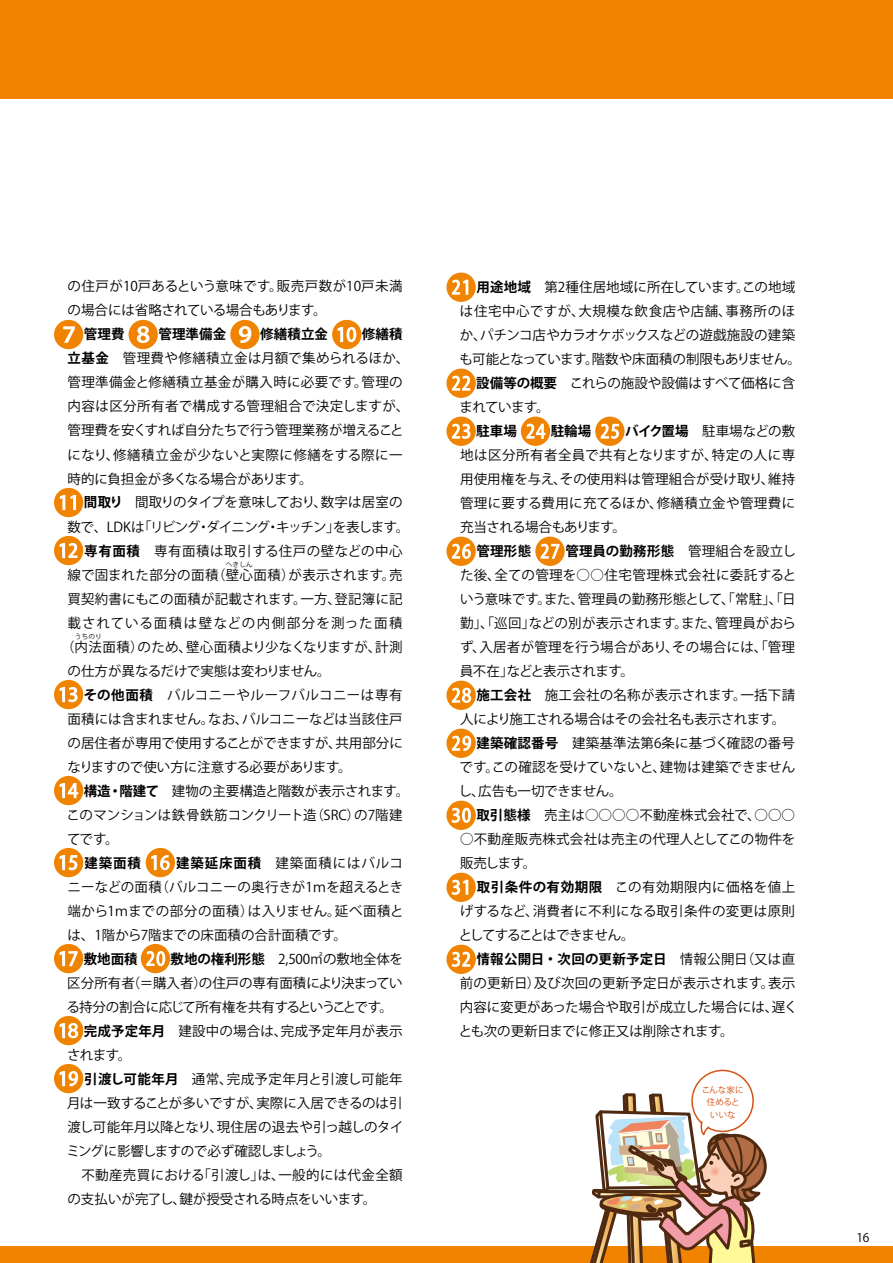
<style>
.page{position:relative;width:893px;height:1263px;background:#fff}
.page>*{position:absolute;margin:0;border:0;box-sizing:border-box;transform-origin:0 0}
.t1{font:13.5px/24px "Koz Go Pro";color:#000;text-align:justify}
.t2{font:13.5px/24px "Koz Go Pro";letter-spacing:.025em;color:#000;text-align:center}
.t3{font:13.5px "Koz Go Pro";letter-spacing:-.03em;color:#000}
.t4{font:13.5px "Koz Go Pro";letter-spacing:.04em;color:#000}
.t5{font:13.5px "Koz Go Pro";letter-spacing:.035em;color:#000}
.t6{font:700 13.5px "Koz Go Pro";letter-spacing:.01em;color:#000}
.t7{font:13.5px/24px "Koz Go Pro";letter-spacing:.02em;color:#000}
.t8{font:13.5px "Koz Go Pro";letter-spacing:-.06em;color:#000}
.t9{font:13.5px "Koz Go Pro";letter-spacing:-.045em;color:#000}
.t10{font:13.5px "Koz Go Pro";letter-spacing:.03em;color:#000}
.t11{font:13.5px "Koz Go Pro";letter-spacing:-.04em;color:#000}
.t12{font:13.5px "Koz Go Pro";letter-spacing:-.025em;color:#000}
.t13{font:13.5px "Koz Go Pro";letter-spacing:-.05em;color:#000}
.t14{font:12px "Koz Go Pro";color:#000}
.t15{font:8.4px/12.8px "Koz Go Pro";letter-spacing:.02em;color:#d45315;text-align:center}
.t16{font:6.75px "Koz Go Pro";letter-spacing:.015em;color:#000}
.s1{font-weight:700}
</style>
<div class="page">
<div style="left:0;top:0;width:893px;height:98px;background:#f08300"></div>
<div style="left:0;top:1247px;width:893px;height:16px;background:#f08300"></div>
<svg style="left:584px;top:1069px;width:194px;height:194px"></svg>
<svg style="left:54px;top:320px;width:29px;height:29px"></svg>
<svg style="left:129px;top:320px;width:29px;height:29px"></svg>
<svg style="left:230px;top:320px;width:30px;height:29px"></svg>
<svg style="left:332px;top:320px;width:29px;height:29px"></svg>
<svg style="left:54px;top:488px;width:29px;height:29px"></svg>
<svg style="left:54px;top:536px;width:29px;height:29px"></svg>
<svg style="left:54px;top:680px;width:29px;height:29px"></svg>
<svg style="left:54px;top:776px;width:29px;height:29px"></svg>
<svg style="left:54px;top:848px;width:29px;height:29px"></svg>
<svg style="left:146px;top:848px;width:29px;height:29px"></svg>
<svg style="left:54px;top:944px;width:29px;height:29px"></svg>
<svg style="left:141px;top:944px;width:29px;height:29px"></svg>
<svg style="left:54px;top:1016px;width:29px;height:29px"></svg>
<svg style="left:54px;top:1064px;width:29px;height:29px"></svg>
<svg style="left:446px;top:273px;width:30px;height:29px"></svg>
<svg style="left:446px;top:369px;width:30px;height:29px"></svg>
<svg style="left:446px;top:417px;width:30px;height:29px"></svg>
<svg style="left:521px;top:417px;width:29px;height:29px"></svg>
<svg style="left:595px;top:417px;width:30px;height:29px"></svg>
<svg style="left:446px;top:537px;width:30px;height:29px"></svg>
<svg style="left:535px;top:537px;width:30px;height:29px"></svg>
<svg style="left:446px;top:681px;width:30px;height:29px"></svg>
<svg style="left:446px;top:729px;width:30px;height:29px"></svg>
<svg style="left:446px;top:801px;width:30px;height:29px"></svg>
<svg style="left:446px;top:873px;width:30px;height:29px"></svg>
<svg style="left:446px;top:945px;width:30px;height:29px"></svg>
<p class="t1" style="left:68px;top:275px;width:337px">の住戸が10戸あるという意味です。販売戸数が10戸未満の場合には省略されている場合もあります。</p>
<p class="t6" style="left:84px;top:326px;width:42px">管理費</p>
<p class="t6" style="left:158px;top:326px;width:69px">管理準備金</p>
<p class="t6" style="left:260px;top:326px;width:69px">修繕積立金</p>
<p class="t1" style="left:68px;top:323px;width:343px;text-align:left;text-indent:294px"><span class="s1">修繕積立基金</span>　管理費や修繕積立金は月額で集められるほか、管理準備金と修繕積立基金が購入時に必要です。管理の内容は区分所有者で構成する管理組合で決定しますが、管理費を安くすれば自分たちで行う管理業務が増えることになり、修繕積立金が少ないと実際に修繕をする際に一時的に負担金が多くなる場合があります。</p>
<p class="t1" style="left:84px;top:491px;width:320px"><span class="s1">間取り</span>　間取りのタイプを意味しており、数字は居室の</p>
<p class="t8" style="left:68px;top:518px;width:343px">数で、LDKは「リビング・ダイニング・キッチン」を表します。</p>
<p class="t4" style="left:84px;top:542px;width:320px"><span class="s1">専有面積</span>　専有面積は取引する住戸の壁などの中心</p>
<p class="t10" style="left:68px;top:566px;width:337px">線で固まれた部分の面積（壁心面積）が表示されます。売</p>
<p class="t16" style="left:226px;top:560px;width:29px">へきしん</p>
<p class="t2" style="left:61px;top:587px;width:343px">買契約書にもこの面積が記載されます。一方、登記簿に記載されている面積は壁などの内側部分を測った面積（内法面積）のため、壁心面積より少なくなりますが、計測</p>
<p class="t16" style="left:75px;top:632px;width:29px">うちのり</p>
<p class="t1" style="left:67px;top:659px;width:265px">の仕方が異なるだけで実態は変わりません。</p>
<p class="t5" style="left:84px;top:686px;width:320px"><span class="s1">その他面積</span>　バルコニーやルーフバルコニーは専有</p>
<p class="t1" style="left:67px;top:707px;width:337px">面積には含まれません。なお、バルコニーなどは当該住戸</p>
<p class="t1" style="left:67px;top:731px;width:337px">の居住者が専用で使用することができますが、共用部分に</p>
<p class="t12" style="left:67px;top:758px;width:286px">なりますので使い方に注意する必要があります。</p>
<p class="t1" style="left:84px;top:779px;width:327px"><span class="s1">構造・階建て</span>　建物の主要構造と階数が表示されます。</p>
<p class="t1" style="left:67px;top:803px;width:338px">このマンションは鉄骨鉄筋コンクリート造（SRC）の7階建</p>
<p class="t1" style="left:67px;top:827px;width:53px">てです。</p>
<p class="t6" style="left:85px;top:854px;width:58px">建築面積</p>
<p class="t1" style="left:67px;top:851px;width:338px;text-indent:109px"><span class="s1">建築延床面積</span>　建築面積にはバルコニーなどの面積（バルコニーの奥行きが1ｍを超えるとき端から1ｍまでの部分の面積）は入りません。延べ面積とは、1階から7階までの床面積の合計面積です。</p>
<p class="t6" style="left:84px;top:950px;width:55px">敷地面積</p>
<p class="t1" style="left:171px;top:947px;width:234px"><span class="s1">敷地の権利形態</span>　2,500㎡の敷地全体を</p>
<p class="t1" style="left:67px;top:971px;width:337px">区分所有者（＝購入者）の住戸の専有面積により決まってい</p>
<p class="t11" style="left:67px;top:998px;width:328px">る持分の割合に応じて所有権を共有するということです。</p>
<p class="t1" style="left:84px;top:1019px;width:320px"><span class="s1">完成予定年月</span>　建設中の場合は、完成予定年月が表示</p>
<p class="t1" style="left:67px;top:1043px;width:66px">されます。</p>
<p class="t5" style="left:84px;top:1070px;width:320px"><span class="s1">引渡し可能年月</span>　通常、完成予定年月と引渡し可能年</p>
<p class="t1" style="left:67px;top:1091px;width:337px">月は一致することが多いですが、実際に入居できるのは引</p>
<p class="t3" style="left:67px;top:1118px;width:337px">渡し可能年月以降となり、現住居の退去や引っ越しのタイ</p>
<p class="t13" style="left:66px;top:1142px;width:266px">ミングに影響しますので必ず確認しましょう。</p>
<p class="t2" style="left:54px;top:1163px;width:350px">　　不動産売買における「引渡し」は、一般的には代金全額</p>
<p class="t1" style="left:67px;top:1187px;width:310px">の支払いが完了し、鍵が授受される時点をいいます。</p>
<p class="t1" style="left:476px;top:276px;width:320px"><span class="s1">用途地域</span>　第2種住居地域に所在しています。この地域</p>
<p class="t4" style="left:460px;top:302px;width:337px">は住宅中心ですが、大規模な飲食店や店舗、事務所のほ</p>
<p class="t1" style="left:460px;top:324px;width:337px">か、パチンコ店やカラオケボックスなどの遊戯施設の建築</p>
<p class="t9" style="left:460px;top:350px;width:343px">も可能となっています。階数や床面積の制限もありません。</p>
<p class="t1" style="left:476px;top:372px;width:320px"><span class="s1">設備等の概要</span>　これらの施設や設備はすべて価格に含</p>
<p class="t1" style="left:459px;top:396px;width:92px">まれています。</p>
<p class="t6" style="left:476px;top:423px;width:42px">駐車場</p>
<p class="t6" style="left:551px;top:423px;width:42px">駐輪場</p>
<p class="t1" style="left:460px;top:420px;width:337px;text-indent:165px"><span class="s1">バイク置場</span>　駐車場などの敷地は区分所有者全員で共有となりますが、特定の人に専用使用権を与え、その使用料は管理組合が受け取り、維持管理に要する費用に充てるほか、修繕積立金や管理費に充当される場合もあります。</p>
<p class="t6" style="left:476px;top:543px;width:56px">管理形態</p>
<p class="t1" style="left:460px;top:540px;width:338px;text-indent:106px"><span class="s1">管理員の勤務形態</span>　管理組合を設立した後、全ての管理を○○住宅管理株式会社に委託するという意味です。また、管理員の勤務形態として、「常駐」、「日勤」、「巡回」などの別が表示されます。また、管理員がおらず、入居者が管理を行う場合があり、その場合には、「管理員不在」などと表示されます。</p>
<p class="t1" style="left:476px;top:684px;width:320px"><span class="s1">施工会社</span>　施工会社の名称が表示されます。一括下請</p>
<p class="t3" style="left:460px;top:710px;width:327px">人により施工される場合はその会社名も表示されます。</p>
<p class="t1" style="left:476px;top:732px;width:320px"><span class="s1">建築確認番号</span>　建築基準法第6条に基づく確認の番号</p>
<p class="t1" style="left:460px;top:756px;width:337px">です。この確認を受けていないと、建物は建築できません</p>
<p class="t3" style="left:459px;top:782px;width:166px">し、広告も一切できません。</p>
<p class="t1" style="left:476px;top:804px;width:320px"><span class="s1">取引態様</span>　売主は○○○○不動産株式会社で、○○○</p>
<p class="t7" style="left:460px;top:828px;width:337px">○不動産販売株式会社は売主の代理人としてこの物件を販売します。</p>
<p class="t1" style="left:459px;top:876px;width:338px;text-indent:18px"><span class="s1">取引条件の有効期限</span>　この有効期限内に価格を値上げするなど、消費者に不利になる取引条件の変更は原則としてすることはできません。</p>
<p class="t1" style="left:459px;top:948px;width:340px;text-align:left;text-indent:18px"><span class="s1">情報公開日・次回の更新予定日</span>　情報公開日（又は直前の更新日）及び次回の更新予定日が表示されます。表示内容に変更があった場合や取引が成立した場合には、遅くとも次の更新日までに修正又は削除されます。</p>
<p class="t15" style="left:702px;top:1083px;width:43px">こんな家に住めるといいな</p>
<p class="t14" style="left:856px;top:1230px;width:15px">16</p>
</div>
